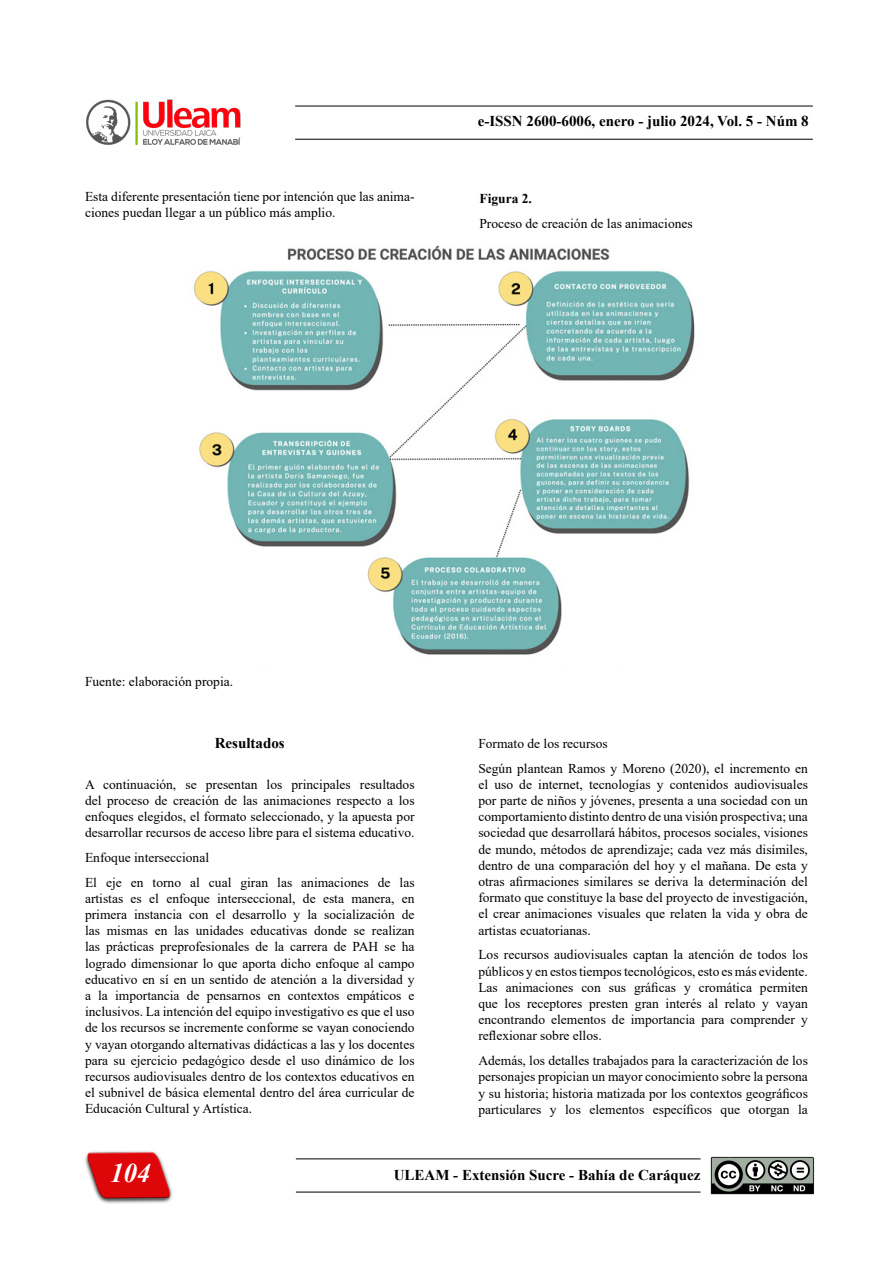
<style>
.page{position:relative;width:893px;height:1263px;background:#fff}
.page>*{position:absolute;margin:0;border:0;box-sizing:border-box;transform-origin:0 0}
.t1{font:italic 700 27px "Times New Roman";color:#fff}
.Títulos{font:700 15px "Times New Roman";color:#000}
.t2{font:13.5px/16.2px "Times New Roman";color:#000;text-align:justify}
.t3{font:700 13.5px "Times New Roman";color:#000}
</style>
<div class="page">
<img style="left:85px;top:1151px;width:88px;height:53px">
<hr style="left:296px;top:1158px;width:405px;height:1px;background:#000">
<hr style="left:296px;top:1192px;width:405px;height:1px;background:#000">
<hr style="left:295px;top:106px;width:518px;height:1px;background:#000">
<hr style="left:295px;top:139px;width:518px;height:1px;background:#000">
<img style="left:710px;top:1156px;width:104px;height:39px">
<img style="left:86px;top:99px;width:155px;height:46px">
<img style="left:194px;top:245px;width:501px;height:410px">
<p class="Títulos" style="left:478px;top:110px;width:332px">e-ISSN 2600-6006, enero - julio 2024, Vol. 5 - Núm 8</p>
<p class="t2" style="left:85px;top:188px;width:331px">Esta diferente presentación tiene por intención que las anima&shy;ciones puedan llegar a un público más amplio.</p>
<p class="t3" style="left:479px;top:189px;width:54px">Figura 2.</p>
<p class="t2" style="left:479px;top:214px;width:215px">Proceso de creación de las animaciones</p>
<p class="t2" style="left:85px;top:672px;width:150px">Fuente: elaboración propia.</p>
<p class="Títulos" style="left:215px;top:732px;width:72px">Resultados</p>
<p class="t2" style="left:85px;top:775px;width:331px">A continuación, se presentan los principales resultados del proceso de creación de las animaciones respecto a los enfoques elegidos, el formato seleccionado, y la apuesta por desarrollar recursos de acceso libre para el sistema educativo.</p>
<p class="t2" style="left:85px;top:849px;width:126px">Enfoque interseccional</p>
<p class="t2" style="left:85px;top:873px;width:331px">El eje en torno al cual giran las animaciones de las artistas es el enfoque interseccional, de esta manera, en primera instancia con el desarrollo y la socialización de las mismas en las unidades educativas donde se realizan las prácticas preprofesionales de la carrera de PAH se ha logrado dimensionar lo que aporta dicho enfoque al campo educativo en sí en un sentido de atención a la diversidad y a la importancia de pensarnos en contextos empáticos e inclusivos. La intención del equipo investigativo es que el uso de los recursos se incremente conforme se vayan conociendo y vayan otorgando alternativas didácticas a las y los docentes para su ejercicio pedagógico desde el uso dinámico de los recursos audiovisuales dentro de los contextos educativos en el subnivel de básica elemental dentro del área curricular de Educación Cultural y Artística.</p>
<p class="t2" style="left:478px;top:735px;width:131px">Formato de los recursos</p>
<p class="t2" style="left:478px;top:760px;width:331px">Según plantean Ramos y Moreno (2020), el incremento en el uso de internet, tecnologías y contenidos audiovisuales por parte de niños y jóvenes, presenta a una sociedad con un comportamiento distinto dentro de una visión prospectiva; una sociedad que desarrollará hábitos, procesos sociales, visiones de mundo, métodos de aprendizaje; cada vez más disímiles, dentro de una comparación del hoy y el mañana. De esta y otras afirmaciones similares se deriva la determinación del formato que constituye la base del proyecto de investigación, el crear animaciones visuales que relaten la vida y obra de artistas ecuatorianas.</p>
<p class="t2" style="left:478px;top:946px;width:331px">Los recursos audiovisuales captan la atención de todos los públicos y en estos tiempos tecnológicos, esto es más evidente.<br>Las animaciones con sus gráficas y cromática permiten que los receptores presten gran interés al relato y vayan encontrando elementos de importancia para comprender y reflexionar sobre ellos.</p>
<p class="t2" style="left:478px;top:1052px;width:331px">Además, los detalles trabajados para la caracterización de los personajes propician un mayor conocimiento sobre la persona y su historia; historia matizada por los contextos geográficos particulares y los elementos específicos que otorgan la</p>
<h1 class="t1" style="left:110px;top:1154px;width:42px">104</h1>
<p class="Títulos" style="left:394px;top:1164px;width:308px">ULEAM - Extensión Sucre - Bahía de Caráquez</p>
</div>
